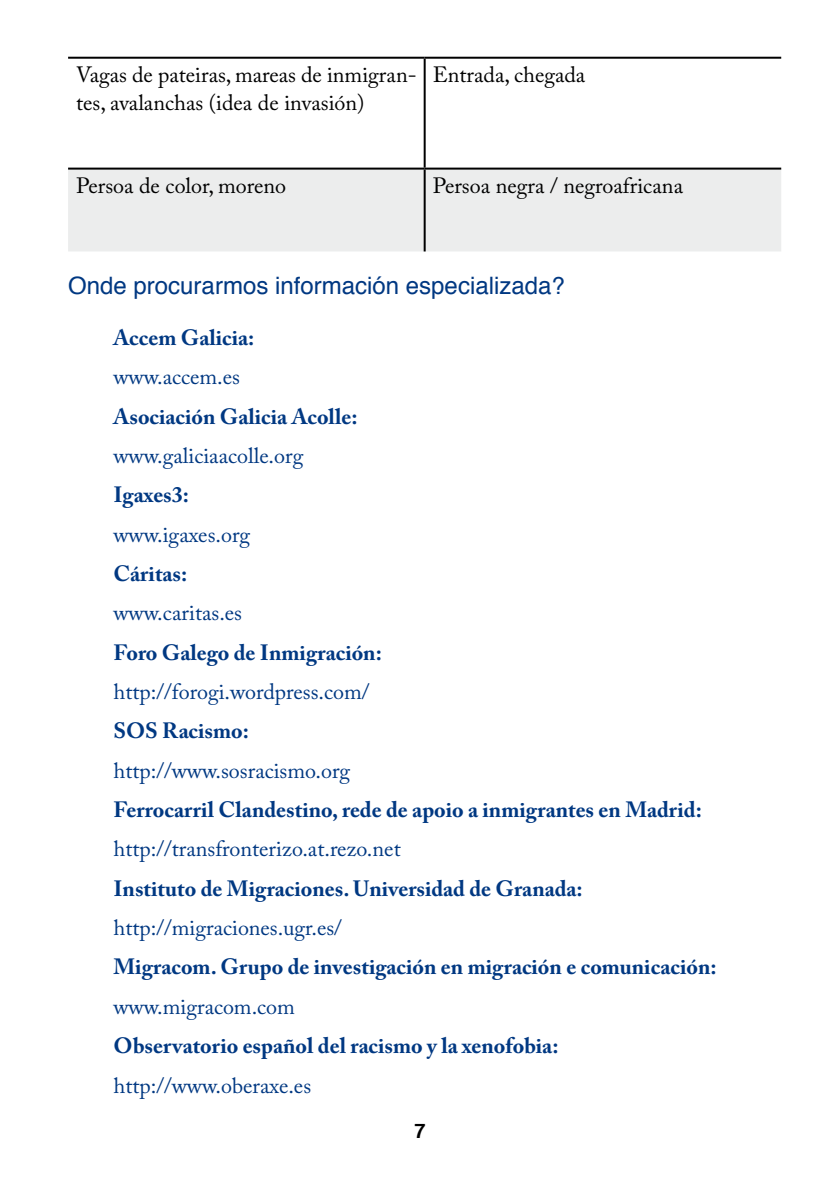
<style>
.page{position:relative;width:840px;height:1191px;background:#fff}
.page>*{position:absolute;margin:0;border:0;box-sizing:border-box;transform-origin:0 0}
.t1{font:24px "Helvetica";color:#003882}
.t2{font:700 22px "Adobe Caslon Pro";color:#003882}
.t3{font:22px "Adobe Caslon Pro";color:#003882}
.t4{font:22px/28px "Adobe Caslon Pro";color:#000}
.t5{font:700 20px "Helvetica";color:#000}
</style>
<div class="page">
<div style="left:68px;top:170px;width:712px;height:81px;background:#eceded"></div>
<hr style="left:68px;top:57px;width:356px;height:2px;background:#000">
<hr style="left:424px;top:57px;width:356px;height:2px;background:#000">
<hr style="left:423px;top:59px;width:2px;height:109px;background:#000">
<hr style="left:68px;top:168px;width:356px;height:2px;background:#000">
<hr style="left:424px;top:168px;width:356px;height:2px;background:#000">
<hr style="left:423px;top:170px;width:2px;height:81px;background:#000">
<p class="t4" style="left:76px;top:60px;width:342px">Vagas de pateiras, mareas de inmigran&shy;tes, avalanchas (idea de invasión)</p>
<p class="t4" style="left:432px;top:60px;width:154px">Entrada, chegada</p>
<p class="t4" style="left:76px;top:171px;width:211px">Persoa de color, moreno</p>
<p class="t4" style="left:432px;top:171px;width:252px">Persoa negra / negroafricana</p>
<p class="t1" style="left:68px;top:267px;width:498px">Onde procurarmos información especializada?</p>
<p class="t2" style="left:113px;top:324px;width:142px">Accem Galicia:</p>
<p class="t3" style="left:113px;top:364px;width:128px">www.accem.es</p>
<p class="t2" style="left:113px;top:403px;width:245px">Asociación Galicia Acolle:</p>
<p class="t3" style="left:113px;top:442px;width:191px">www.galiciaacolle.org</p>
<p class="t2" style="left:113px;top:482px;width:77px">Igaxes3:</p>
<p class="t3" style="left:113px;top:521px;width:138px">www.igaxes.org</p>
<p class="t2" style="left:113px;top:560px;width:75px">Cáritas:</p>
<p class="t3" style="left:113px;top:600px;width:130px">www.caritas.es</p>
<p class="t2" style="left:113px;top:639px;width:270px">Foro Galego de Inmigración:</p>
<p class="t3" style="left:113px;top:678px;width:257px">http://forogi.wordpress.com/</p>
<p class="t2" style="left:113px;top:718px;width:137px">SOS Racismo:</p>
<p class="t3" style="left:113px;top:757px;width:238px">http://www.sosracismo.org</p>
<p class="t2" style="left:113px;top:796px;width:589px">Ferrocarril Clandestino, rede de apoio a inmigrantes en Madrid:</p>
<p class="t3" style="left:113px;top:836px;width:288px">http://transfronterizo.at.rezo.net</p>
<p class="t2" style="left:113px;top:875px;width:470px">Instituto de Migraciones. Universidad de Granada:</p>
<p class="t3" style="left:113px;top:914px;width:230px">http://migraciones.ugr.es/</p>
<p class="t2" style="left:113px;top:954px;width:604px">Migracom. Grupo de investigación en migración e comunicación:</p>
<p class="t3" style="left:113px;top:993px;width:183px">www.migracom.com</p>
<p class="t2" style="left:113px;top:1032px;width:446px">Observatorio español del racismo y la xenofobia:</p>
<p class="t3" style="left:113px;top:1072px;width:199px">http://www.oberaxe.es</p>
<p class="t5" style="left:414px;top:1114px;width:13px">7</p>
</div>
